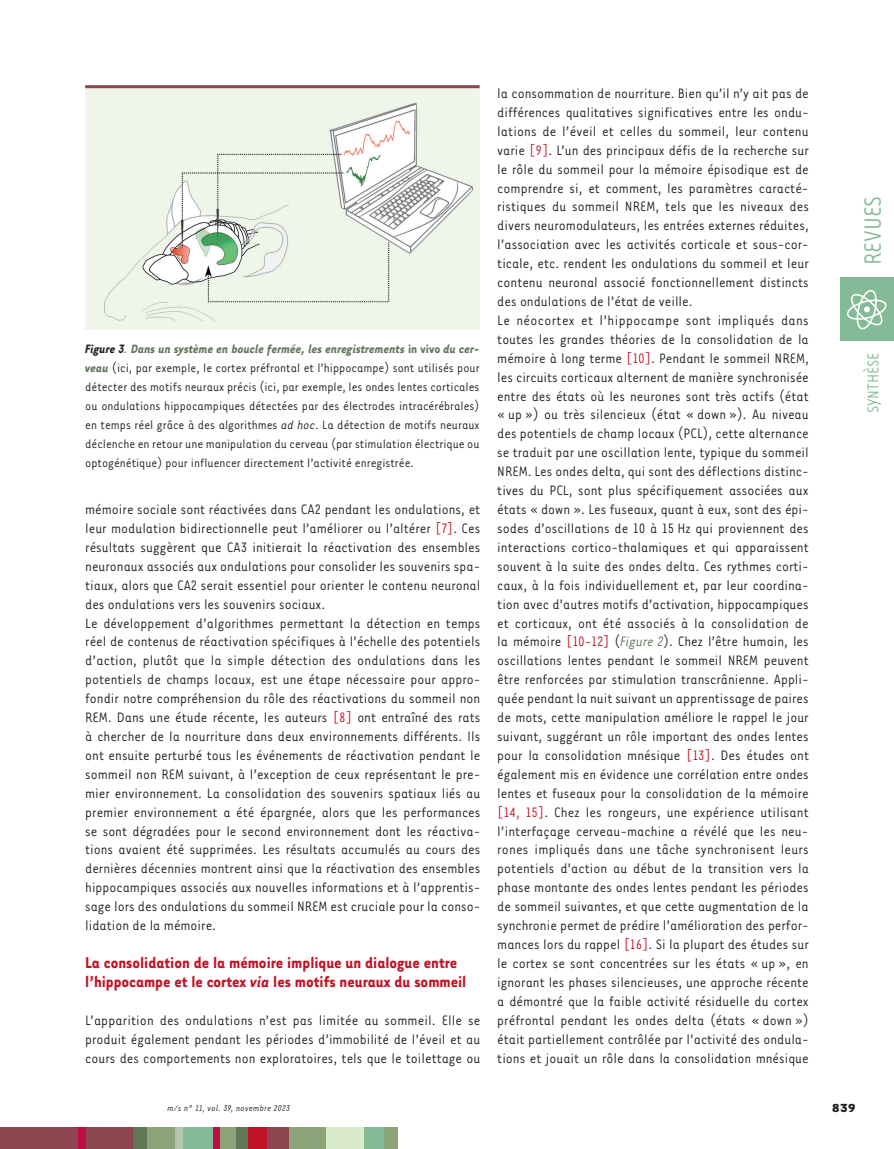
<style>
.page{position:relative;width:894px;height:1149px;background:#fff}
.page>*{position:absolute;margin:0;border:0;box-sizing:border-box;transform-origin:0 0}
.t1{font:27px "Tarzana Nar OT";color:#84ba95}
.t2{font:700 18px/18.9px "Tarzana Nar OT";color:#c11527}
.t3{font:18px "Tarzana Nar OT";color:#84ba95}
.t4{font:15.75px/18.9px "Tarzana Nar OT";color:#231f20}
.t5{font:13.95px/18.9px "Tarzana Nar OT";color:#231f20;text-align:justify}
.t6{font:700 13.5px "Tarzana Wide OT";color:#231f20}
.t7{font:italic 9.75px "Tarzana Nar OT";letter-spacing:.025em;color:#231f20}
.s1{font-weight:700;font-style:italic}
.s2{font-style:italic;font-size:15.75px;color:#5f7659}
.s3{font-weight:700;font-style:italic;color:#5f7659}
.s4{font-weight:700;color:#5f7659}
.s5{font-style:italic}
.s6{color:#c11527}
.s7{font-style:italic;color:#5f7659}
</style>
<div class="page">
<div style="left:0;top:1127px;width:134px;height:21px;background:#8d454f"></div>
<div style="left:235px;top:1127px;width:13px;height:21px;background:#5f7659"></div>
<div style="left:78px;top:1127px;width:7px;height:21px;background:#c10d45"></div>
<div style="left:133px;top:1127px;width:22px;height:21px;background:#5f7659"></div>
<div style="left:147px;top:1127px;width:30px;height:21px;background:#8ba479"></div>
<div style="left:175px;top:1127px;width:9px;height:21px;background:#b6c4ad"></div>
<div style="left:183px;top:1127px;width:30px;height:21px;background:#84ba95"></div>
<div style="left:217px;top:1127px;width:19px;height:21px;background:#8ba479"></div>
<div style="left:213px;top:1127px;width:6px;height:21px;background:#c10d45"></div>
<div style="left:248px;top:1127px;width:27px;height:21px;background:#c11527"></div>
<div style="left:287px;top:1127px;width:39px;height:21px;background:#8ba479"></div>
<div style="left:267px;top:1127px;width:21px;height:21px;background:#8d454f"></div>
<div style="left:326px;top:1127px;width:38px;height:21px;background:#daebcb"></div>
<div style="left:364px;top:1127px;width:20px;height:21px;background:#84ba95"></div>
<div style="left:383px;top:1127px;width:14px;height:21px;background:#8ba479"></div>
<div style="left:840px;top:277px;width:53px;height:63px;background:#84ba95"></div>
<svg style="left:847px;top:290px;width:39px;height:39px"></svg>
<div style="left:85px;top:85px;width:394px;height:245px;background:#eff5e8"></div>
<img style="left:104px;top:103px;width:369px;height:218px">
<hr style="left:85px;top:85px;width:394px;height:3px;background:#8d454f">
<p class="t5" style="left:85px;top:339px;width:396px"><span class="s1">Figure 3</span><span class="s2">.</span> <span class="s3">Dans un système en boucle fermée, les enregistrements</span> <span class="s4">in vivo</span> <span class="s3">du cer&shy;veau</span> (ici, par exemple, le cortex préfrontal et l’hippocampe) sont utilisés pour détecter des motifs neuraux précis (ici, par exemple, les ondes lentes corticales ou ondulations hippocampiques détectées par des électrodes intracérébrales) en temps réel grâce à des algorithmes <span class="s5">ad hoc</span>. La détection de motifs neuraux déclenche en retour une manipulation du cerveau (par stimulation électrique ou optogénétique) pour influencer directement l’activité enregistrée.</p>
<p class="t4" style="left:85px;top:499px;width:396px">mémoire sociale sont réactivées dans CA2 pendant les ondulations, et leur modulation bidirectionnelle peut l’améliorer ou l’altérer <span class="s6">[7]</span>. Ces résultats suggèrent que CA3 initierait la réactivation des ensembles neuronaux associés aux ondulations pour consolider les souvenirs spa&shy;tiaux, alors que CA2 serait essentiel pour orienter le contenu neuronal des ondulations vers les souvenirs sociaux.<br>Le développement d’algorithmes permettant la détection en temps réel de contenus de réactivation spécifiques à l’échelle des potentiels d’action, plutôt que la simple détection des ondulations dans les potentiels de champs locaux, est une étape nécessaire pour appro&shy;fondir notre compréhension du rôle des réactivations du sommeil non REM. Dans une étude récente, les auteurs <span class="s6">[8]</span> ont entraîné des rats à chercher de la nourriture dans deux environnements différents. Ils ont ensuite perturbé tous les événements de réactivation pendant le sommeil non REM suivant, à l’exception de ceux représentant le pre&shy;mier environnement. La consolidation des souvenirs spatiaux liés au premier environnement a été épargnée, alors que les performances se sont dégradées pour le second environnement dont les réactiva&shy;tions avaient été supprimées. Les résultats accumulés au cours des dernières décennies montrent ainsi que la réactivation des ensembles hippocampiques associés aux nouvelles informations et à l’apprentis&shy;sage lors des ondulations du sommeil NREM est cruciale pour la conso&shy;lidation de la mémoire.</p>
<p class="t2" style="left:85px;top:952px;width:382px">La consolidation de la mémoire implique un dialogue entre l’hippocampe et le cortex <span class="s5">via</span> les motifs neuraux du sommeil</p>
<p class="t4" style="left:85px;top:1009px;width:396px;text-align:justify">L’apparition des ondulations n’est pas limitée au sommeil. Elle se produit également pendant les périodes d’immobilité de l’éveil et au cours des comportements non exploratoires, tels que le toilettage ou</p>
<p class="t4" style="left:497px;top:83px;width:313px">la consommation de nourriture. Bien qu’il n’y ait pas de différences qualitatives significatives entre les ondu&shy;lations de l’éveil et celles du sommeil, leur contenu varie <span class="s6">[9]</span>. L’un des principaux défis de la recherche sur le rôle du sommeil pour la mémoire épisodique est de comprendre si, et comment, les paramètres caracté- ristiques du sommeil NREM, tels que les niveaux des divers neuromodulateurs, les entrées externes réduites, l’association avec les activités corticale et sous-cor&shy;ticale, etc. rendent les ondulations du sommeil et leur contenu neuronal associé fonctionnellement distincts des ondulations de l’état de veille.<br>Le néocortex et l’hippocampe sont impliqués dans toutes les grandes théories de la consolidation de la mémoire à long terme <span class="s6">[10]</span>. Pendant le sommeil NREM, les circuits corticaux alternent de manière synchronisée entre des états où les neurones sont très actifs (état « up ») ou très silencieux (état « down »). Au niveau des potentiels de champ locaux (PCL), cette alternance se traduit par une oscillation lente, typique du sommeil NREM. Les ondes delta, qui sont des déflections distinc&shy;tives du PCL, sont plus spécifiquement associées aux états « down ». Les fuseaux, quant à eux, sont des épi&shy;sodes d’oscillations de 10 à 15 Hz qui proviennent des interactions cortico-thalamiques et qui apparaissent souvent à la suite des ondes delta. Ces rythmes corti&shy;caux, à la fois individuellement et, par leur coordina&shy;tion avec d’autres motifs d’activation, hippocampiques et corticaux, ont été associés à la consolidation de la mémoire <span class="s6">[10-12]</span> (<span class="s7">Figure 2</span>). Chez l’être humain, les oscillations lentes pendant le sommeil NREM peuvent être renforcées par stimulation transcrânienne. Appli&shy;quée pendant la nuit suivant un apprentissage de paires de mots, cette manipulation améliore le rappel le jour suivant, suggérant un rôle important des ondes lentes pour la consolidation mnésique <span class="s6">[13]</span>. Des études ont également mis en évidence une corrélation entre ondes lentes et fuseaux pour la consolidation de la mémoire <span class="s6">[14, 15]</span>. Chez les rongeurs, une expérience utilisant l’interfaçage cerveau-machine a révélé que les neu&shy;rones impliqués dans une tâche synchronisent leurs potentiels d’action au début de la transition vers la phase montante des ondes lentes pendant les périodes de sommeil suivantes, et que cette augmentation de la synchronie permet de prédire l’amélioration des perfor&shy;mances lors du rappel <span class="s6">[16]</span>. Si la plupart des études sur le cortex se sont concentrées sur les états « up », en ignorant les phases silencieuses, une approche récente a démontré que la faible activité résiduelle du cortex préfrontal pendant les ondes delta (états « down ») était partiellement contrôlée par l’activité des ondula&shy;tions et jouait un rôle dans la consolidation mnésique</p>
<h1 class="t1" style="left:856px;top:265px;width:71px;rotate:-90deg">REVUES</h1>
<p class="t3" style="left:861px;top:413px;width:62px;rotate:-90deg">SYNTHÈSE</p>
<p class="t7" style="left:167px;top:1102px;width:124px">m/s n° 11, vol. 39, novembre 2023</p>
<p class="t6" style="left:831px;top:1098px;width:26px">839</p>
</div>
